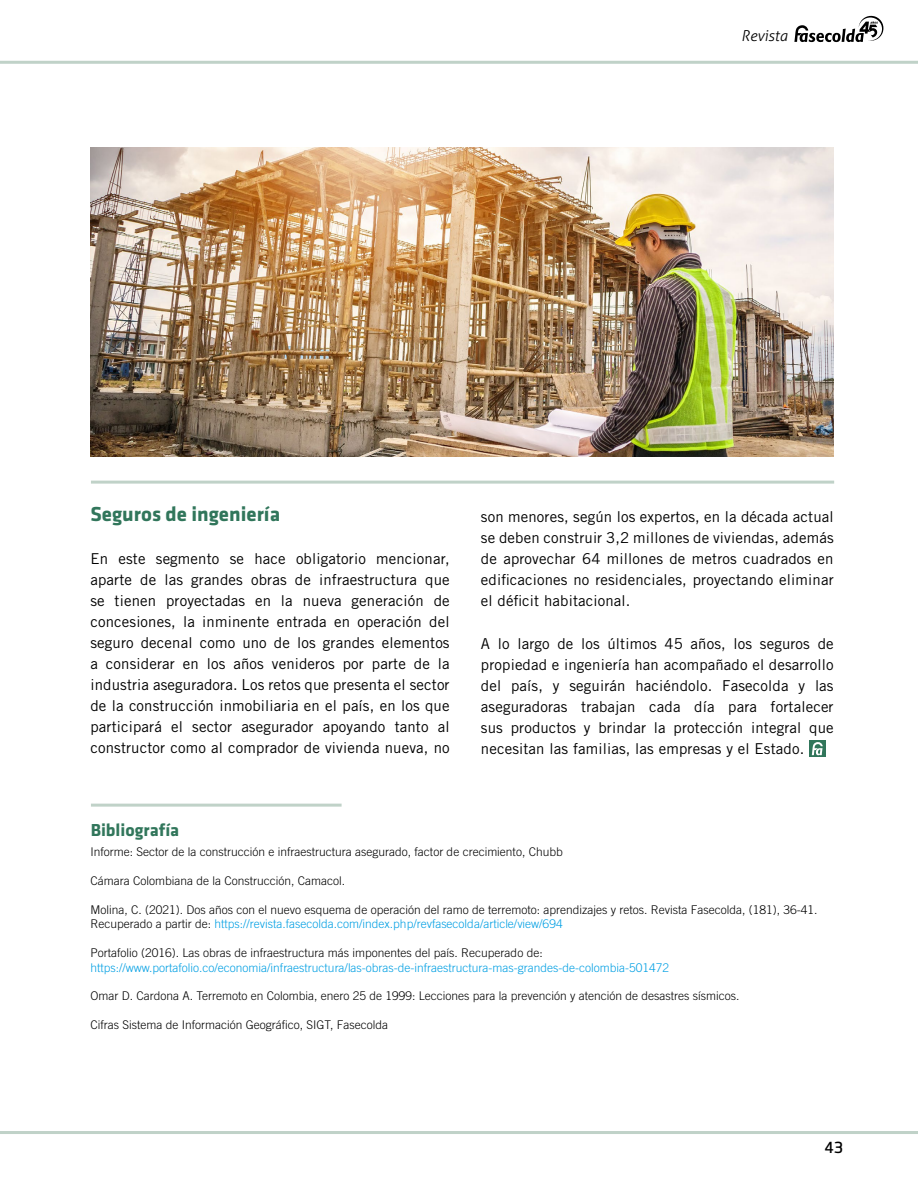
<style>
.page{position:relative;width:918px;height:1188px;background:#fff}
.page>*{position:absolute;margin:0;border:0;box-sizing:border-box;transform-origin:0 0}
.t1{font:700 21px "Klavika";color:#31765b}
.t2{font:700 18px "Klavika";color:#31765b}
.t3{font:15px/21px "Trade Gothic LT Std";letter-spacing:.01em;color:#000;text-align:justify}
.t4{font:italic 300 15px "Aller";color:#000}
.t5{font:15px "Collator";color:#000}
.t6{font:300 12px/14.4px "Trade Gothic LT Std";color:#000}
.t7{font:300 12px "Trade Gothic LT Std";color:#009fe3}
.s1{color:#009fe3}
</style>
<div class="page">
<svg style="left:794px;top:15px;width:90px;height:27px"></svg>
<hr style="left:0;top:61px;width:918px;height:3px;background:#c0d2c8">
<hr style="left:0;top:1131px;width:918px;height:3px;background:#c0d2c8">
<img style="left:91px;top:148px;width:743px;height:309px">
<hr style="left:91px;top:481px;width:743px;height:3px;background:#c0d2c8">
<div style="left:809px;top:741px;width:16px;height:16px;background:#31765b"></div>
<svg style="left:812px;top:742px;width:11px;height:13px"></svg>
<hr style="left:91px;top:804px;width:251px;height:3px;background:#c0d2c8">
<p class="t4" style="left:741px;top:27px;width:48px">Revista</p>
<h1 class="t1" style="left:90px;top:503px;width:191px">Seguros de ingeniería</h1>
<p class="t3" style="left:481px;top:506px;width:354px">son menores, según los expertos, en la década actual se deben construir 3,2 millones de viviendas, además de aprovechar 64 millones de metros cuadrados en edificaciones no residenciales, proyectando eliminar el déficit habitacional.</p>
<p class="t3" style="left:481px;top:633px;width:354px">A lo largo de los últimos 45 años, los seguros de propiedad e ingeniería han acompañado el desarrollo del país, y seguirán haciéndolo. Fasecolda y las aseguradoras trabajan cada día para fortalecer sus productos y brindar la protección integral que necesitan las familias, las empresas y el Estado.</p>
<p class="t3" style="left:90px;top:548px;width:361px">En este segmento se hace obligatorio mencionar, aparte de las grandes obras de infraestructura que se tienen proyectadas en la nueva generación de concesiones, la inminente entrada en operación del seguro decenal como uno de los grandes elementos a considerar en los años venideros por parte de la industria aseguradora. Los retos que presenta el sector de la construcción inmobiliaria en el país, en los que participará el sector asegurador apoyando tanto al constructor como al comprador de vivienda nueva, no</p>
<p class="t2" style="left:91px;top:820px;width:90px">Bibliografía</p>
<p class="t6" style="left:91px;top:845px;width:474px">Informe: Sector de la construcción e infraestructura asegurado, factor de crecimiento, Chubb</p>
<p class="t6" style="left:91px;top:874px;width:256px">Cámara Colombiana de la Construcción, Camacol.</p>
<p class="t6" style="left:91px;top:902px;width:728px">Molina, C. (2021). Dos años con el nuevo esquema de operación del ramo de terremoto: aprendizajes y retos. Revista Fasecolda, (181), 36-41.<br>Recuperado a partir de: <span class="s1">https://revista.fasecolda.com/index.php/revfasecolda/article/view/694</span></p>
<p class="t6" style="left:91px;top:946px;width:454px">Portafolio (2016). Las obras de infraestructura más imponentes del país. Recuperado de:</p>
<p class="t7" style="left:91px;top:960px;width:580px">https://www.portafolio.co/economia/infraestructura/las-obras-de-infraestructura-mas-grandes-de-colombia-501472</p>
<p class="t6" style="left:91px;top:989px;width:650px">Omar D. Cardona A. Terremoto en Colombia, enero 25 de 1999: Lecciones para la prevención y atención de desastres sísmicos.</p>
<p class="t6" style="left:91px;top:1018px;width:299px">Cifras Sistema de Información Geográfico, SIGT, Fasecolda</p>
<p class="t5" style="left:824px;top:1139px;width:20px">43</p>
</div>
